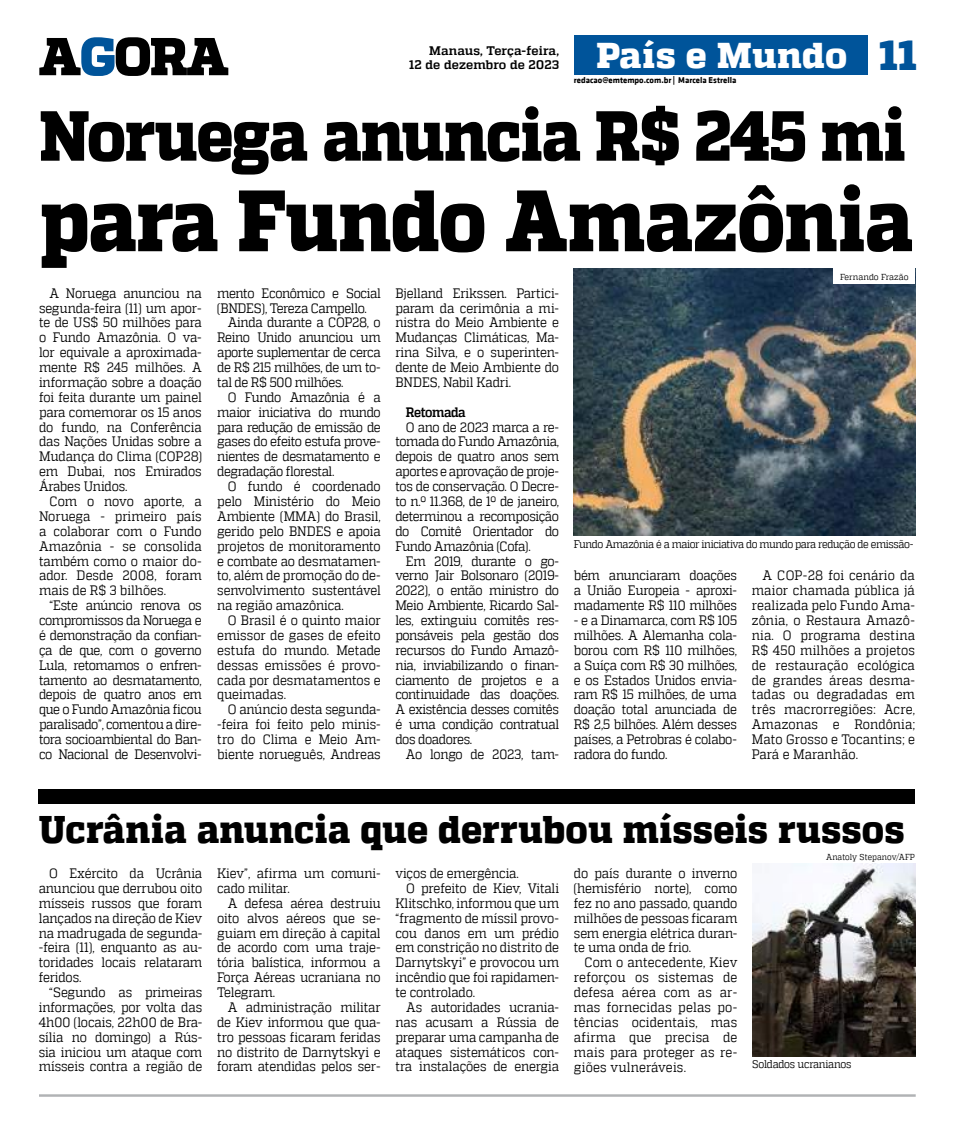
<style>
.page{position:relative;width:957px;height:1134px;background:#fff}
.page>*{position:absolute;margin:0;border:0;box-sizing:border-box;transform-origin:0 0}
.t1{font:800 86.75px "MW Quadon";letter-spacing:-.015em;color:#000;scale:.9 1}
.t2{font:800 70.62px "MW Quadon";letter-spacing:-.025em;color:#000;scale:.9 1}
.t3{font:800 41.88px "MW Quadon";color:#00549a}
.t4{font:800 38.5px "MW Quadon";letter-spacing:.01em;color:#000;scale:.94 1}
.t5{font:800 35.75px "MW Quadon";letter-spacing:.01em;color:#fff}
.t6{font:13.62px/14.9px "MW Quadon";letter-spacing:-.015em;color:#000;text-align:justify;scale:.9 1}
.t7{font:700 13.62px "MW Quadon";letter-spacing:-.04em;color:#000;scale:.9 1}
.t8{font:700 12.38px/14.9px "MW Quadon";letter-spacing:.005em;color:#000;text-align:right}
.t9{font:11.12px "MW Quadon";letter-spacing:-.035em;color:#000;scale:.9 1}
.t10{font:700 8.62px "MW Klavika Bd";color:#000}
.t11{font:8.62px "MW Quadon";letter-spacing:.005em;color:#000;scale:.9 1}
.t12{font:8.62px "MW Quadon";letter-spacing:.005em;color:#000;scale:.95 1}
</style>
<div class="page">
<hr style="left:39px;top:1094px;width:876px;height:3px;background:#b1b3b5">
<img style="left:574px;top:268px;width:341px;height:268px">
<div style="left:834px;top:268px;width:81px;height:16px;background:#fff"></div>
<div style="left:38px;top:789px;width:877px;height:14px;background:#000"></div>
<img style="left:752px;top:863px;width:163px;height:193px">
<svg style="left:39px;top:37px;width:189px;height:39px"></svg>
<div style="left:574px;top:35px;width:293px;height:40px;background:#00549a"></div>
<p class="t8" style="left:409px;top:43px;width:151px">Manaus, Terça-feira,<br>12 de dezembro de 2023</p>
<h3 class="t5" style="left:596px;top:35px;width:252px">País e Mundo</h3>
<p class="t10" style="left:574px;top:74px;width:164px">redacao@emtempo.com.br | Marcela Estrella</p>
<h3 class="t3" style="left:879px;top:30px;width:39px">11</h3>
<h2 class="t2" style="left:39px;top:94px;width:964px">Noruega anuncia R$ 245 mi</h2>
<h1 class="t1" style="left:39px;top:170px;width:972px">para Fundo Amazônia</h1>
<p class="t12" style="left:840px;top:272px;width:74px">Fernando Frazão</p>
<p class="t6" style="left:39px;top:285px;width:182px;text-indent:11px">A Noruega anunciou na segunda-feira (11) um apor&shy;te de US$ 50 milhões para o Fundo Amazônia. O va&shy;lor equivale a aproximada&shy;mente R$ 245 milhões. A informação sobre a doação foi feita durante um painel para comemorar os 15 anos do fundo, na Conferência das Nações Unidas sobre a Mudança do Clima (COP28) em Dubai, nos Emirados Árabes Unidos.</p>
<p class="t6" style="left:39px;top:494px;width:182px;text-indent:11px">Com o novo aporte, a Noruega - primeiro país a colaborar com o Fundo Amazônia - se consolida também como o maior do&shy;ador. Desde 2008, foram mais de R$ 3 bilhões.</p>
<p class="t6" style="left:39px;top:598px;width:182px;text-indent:11px">“Este anúncio renova os compromissos da Noruega e é demonstração da confian&shy;ça de que, com o governo Lula, retomamos o enfren&shy;tamento ao desmatamento, depois de quatro anos em que o Fundo Amazônia ficou paralisado”, comentou a dire&shy;tora socioambiental do Ban&shy;co Nacional de Desenvolvi-</p>
<p class="t6" style="left:217px;top:285px;width:183px">mento Econômico e Social (BNDES), Tereza Campello.</p>
<p class="t6" style="left:217px;top:315px;width:183px;text-indent:11px">Ainda durante a COP28, o Reino Unido anunciou um aporte suplementar de cerca de R$ 215 milhões, de um to&shy;tal de R$ 500 milhões.</p>
<p class="t6" style="left:217px;top:389px;width:183px;text-indent:11px">O Fundo Amazônia é a maior iniciativa do mundo para redução de emissão de gases do efeito estufa prove&shy;nientes de desmatamento e degradação florestal.</p>
<p class="t6" style="left:217px;top:479px;width:183px;text-indent:11px">O fundo é coordenado pelo Ministério do Meio Ambiente (MMA) do Brasil, gerido pelo BNDES e apoia projetos de monitoramento e combate ao desmatamen&shy;to, além de promoção do de&shy;senvolvimento sustentável na região amazônica.</p>
<p class="t6" style="left:217px;top:613px;width:183px;text-indent:11px">O Brasil é o quinto maior emissor de gases de efeito estufa do mundo. Metade dessas emissões é provo&shy;cada por desmatamentos e queimadas.</p>
<p class="t6" style="left:217px;top:702px;width:183px;text-indent:11px">O anúncio desta segunda--feira foi feito pelo minis&shy;tro do Clima e Meio Am&shy;biente norueguês, Andreas</p>
<p class="t6" style="left:395px;top:285px;width:183px">Bjelland Erikssen. Partici&shy;param da cerimônia a mi&shy;nistra do Meio Ambiente e Mudanças Climáticas, Ma&shy;rina Silva, e o superinten&shy;dente de Meio Ambiente do BNDES, Nabil Kadri.</p>
<p class="t7" style="left:406px;top:404px;width:68px">Retomada</p>
<p class="t6" style="left:395px;top:419px;width:183px;text-indent:11px">O ano de 2023 marca a re&shy;tomada do Fundo Amazônia, depois de quatro anos sem aportes e aprovação de proje&shy;tos de conservação. O Decre&shy;to n.º 11.368, de 1º de janeiro, determinou a recomposição do Comitê Orientador do Fundo Amazônia (Cofa).</p>
<p class="t6" style="left:395px;top:553px;width:183px;text-indent:11px">Em 2019, durante o go&shy;verno Jair Bolsonaro (2019- 2022), o então ministro do Meio Ambiente, Ricardo Sal&shy;les, extinguiu comitês res&shy;ponsáveis pela gestão dos recursos do Fundo Amazô&shy;nia, inviabilizando o finan&shy;ciamento de projetos e a continuidade das doações.<br>A existência desses comitês é uma condição contratual dos doadores.</p>
<p class="t6" style="left:406px;top:747px;width:172px">Ao longo de 2023, tam-</p>
<p class="t9" style="left:574px;top:537px;width:379px">Fundo Amazônia é a maior iniciativa do mundo para redução de emissão-</p>
<p class="t6" style="left:574px;top:568px;width:183px">bém anunciaram doações a União Europeia - aproxi&shy;madamente R$ 110 milhões</p>
<p class="t6" style="left:574px;top:613px;width:183px">- e a Dinamarca, com R$ 105 milhões. A Alemanha cola&shy;borou com R$ 110 milhões, a Suíça com R$ 30 milhões, e os Estados Unidos envia&shy;ram R$ 15 milhões, de uma doação total anunciada de R$ 2,5 bilhões. Além desses países, a Petrobras é colabo&shy;radora do fundo.</p>
<p class="t6" style="left:752px;top:568px;width:183px;text-indent:11px">A COP-28 foi cenário da maior chamada pública já realizada pelo Fundo Ama&shy;zônia, o Restaura Amazô&shy;nia. O programa destina R$ 450 milhões a projetos de restauração ecológica de grandes áreas desma&shy;tadas ou degradadas em três macrorregiões: Acre, Amazonas e Rondônia; Mato Grosso e Tocantins; e Pará e Maranhão.</p>
<h3 class="t4" style="left:39px;top:807px;width:922px">Ucrânia anuncia que derrubou mísseis russos</h3>
<p class="t6" style="left:39px;top:866px;width:183px;text-indent:11px">O Exército da Ucrânia anunciou que derrubou oito mísseis russos que foram lançados na direção de Kiev na madrugada de segunda--feira (11), enquanto as au&shy;toridades locais relataram feridos.</p>
<p class="t6" style="left:39px;top:985px;width:183px;text-indent:11px">“Segundo as primeiras informações, por volta das 4h00 (locais, 22h00 de Bra&shy;sília no domingo) a Rús&shy;sia iniciou um ataque com mísseis contra a região de</p>
<p class="t6" style="left:217px;top:866px;width:183px">Kiev”, afirma um comuni&shy;cado militar.</p>
<p class="t6" style="left:217px;top:895px;width:183px;text-indent:11px">A defesa aérea destruiu oito alvos aéreos que se&shy;guiam em direção à capital de acordo com uma traje&shy;tória balística, informou a Força Aéreas ucraniana no Telegram.</p>
<p class="t6" style="left:217px;top:1000px;width:183px;text-indent:11px">A administração militar de Kiev informou que qua&shy;tro pessoas ficaram feridas no distrito de Darnytskyi e foram atendidas pelos ser-</p>
<p class="t6" style="left:395px;top:866px;width:139px">viços de emergência.</p>
<p class="t6" style="left:406px;top:881px;width:171px">O prefeito de Kiev, Vitali</p>
<p class="t6" style="left:395px;top:895px;width:183px">Klitschko, informou que um</p>
<p class="t6" style="left:395px;top:910px;width:183px">“fragmento de míssil provo-</p>
<p class="t6" style="left:395px;top:925px;width:183px">cou danos em um prédio</p>
<p class="t6" style="left:395px;top:940px;width:183px">em constrição no distrito de</p>
<p class="t6" style="left:395px;top:955px;width:183px">Darnytskyi” e provocou um</p>
<p class="t6" style="left:395px;top:970px;width:183px">incêndio que foi rapidamen-</p>
<p class="t6" style="left:395px;top:985px;width:90px">te controlado.</p>
<p class="t6" style="left:406px;top:1000px;width:171px">As autoridades ucrania-</p>
<p class="t6" style="left:395px;top:1014px;width:183px">nas acusam a Rússia de</p>
<p class="t6" style="left:395px;top:1029px;width:183px">preparar uma campanha de</p>
<p class="t6" style="left:395px;top:1044px;width:183px">ataques sistemáticos con-</p>
<p class="t6" style="left:395px;top:1059px;width:183px">tra instalações de energia</p>
<p class="t6" style="left:574px;top:866px;width:183px">do país durante o inverno (hemisfério norte), como fez no ano passado, quando milhões de pessoas ficaram sem energia elétrica duran&shy;te uma onda de frio.</p>
<p class="t6" style="left:574px;top:955px;width:183px;text-indent:11px">Com o antecedente, Kiev reforçou os sistemas de defesa aérea com as ar&shy;mas fornecidas pelas po&shy;tências ocidentais, mas afirma que precisa de mais para proteger as re&shy;giões vulneráveis.</p>
<p class="t11" style="left:826px;top:852px;width:100px">Anatoly Stepanov/AFP</p>
<p class="t9" style="left:752px;top:1058px;width:112px">Soldados ucranianos</p>
</div>
